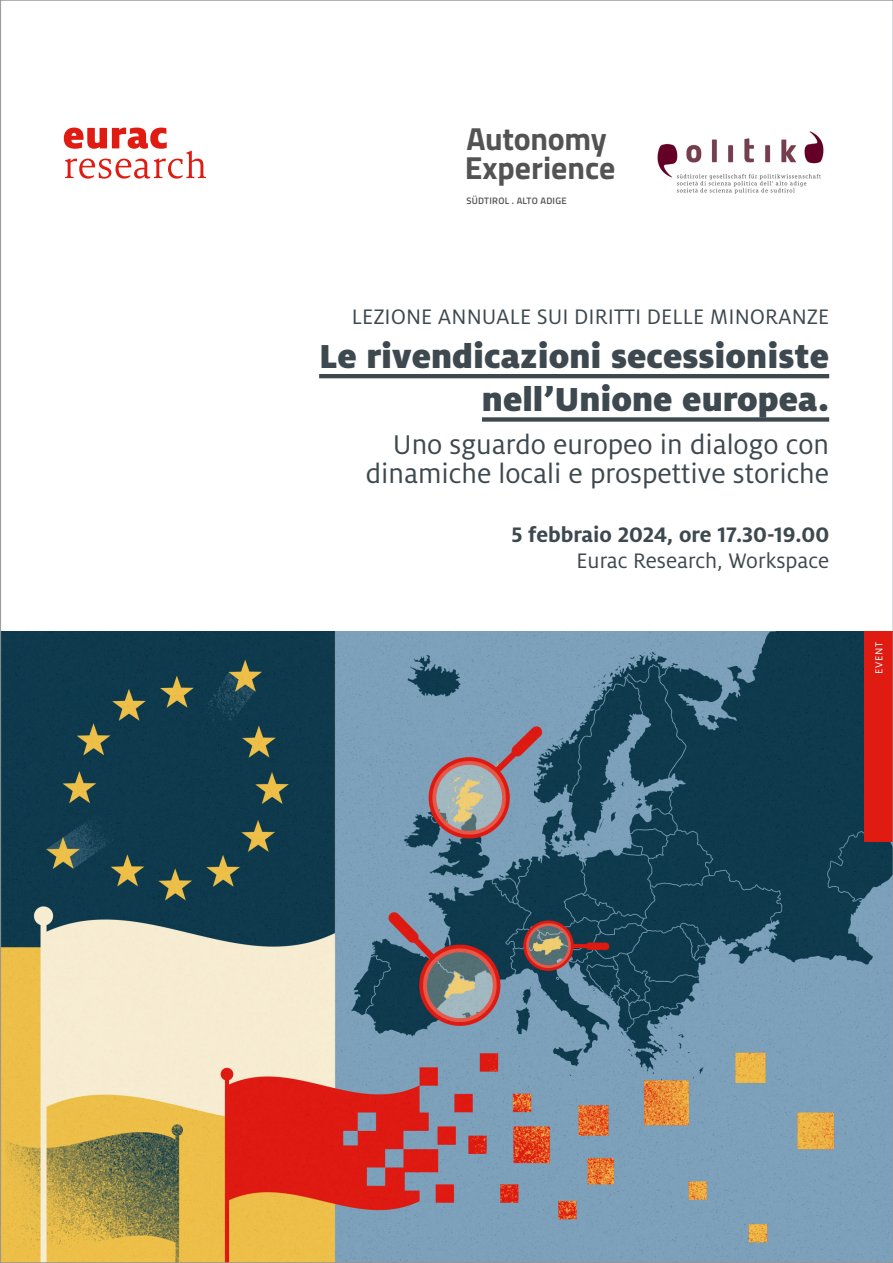
<style>
.page{position:relative;width:893px;height:1263px;background:#fff}
.page>*{position:absolute;margin:0;border:0;box-sizing:border-box;transform-origin:0 0}
.t1{font:900 36.75px/43.3px "Milo Pro";color:#3e484f;text-align:right}
.t2{font:700 31.95px "Titillium Web";color:#535353}
.t3{font:30px/28.5px "Milo Pro";color:#3e484f;text-align:right}
.t4{font:23.25px "Milo Pro";color:#3e484f}
.t5{font:700 23.25px "Milo Pro";color:#3e484f}
.t6{font:11.25px "Milo Pro";letter-spacing:.06em;color:#fff}
.t7{font:600 9.3px "Titillium Web";letter-spacing:.03em;color:#535353}
</style>
<div class="page">
<img style="left:2px;top:631px;width:889px;height:630px">
<svg style="left:64px;top:128px;width:142px;height:51px"></svg>
<div style="left:865px;top:631px;width:28px;height:211px;background:#df1b12"></div>
<img style="left:657px;top:131px;width:167px;height:63px">
<hr style="left:319px;top:374px;width:510px;height:4px;background:#3e484f">
<div style="left:482px;top:417px;width:347px;height:5px;background:#3e484f"></div>
<p class="t2" style="left:466px;top:114px;width:142px">Autonomy</p>
<p class="t2" style="left:465px;top:144px;width:152px">Experience</p>
<p class="t7" style="left:466px;top:194px;width:102px">SÜDTIROL . ALTO ADIGE</p>
<p class="t4" style="left:352px;top:304px;width:479px">LEZIONE ANNUALE SUI DIRITTI DELLE MINORANZE</p>
<p class="t1" style="left:319px;top:334px;width:512px">Le rivendicazioni secessioniste nell’Unione europea.</p>
<p class="t3" style="left:366px;top:431px;width:465px">Uno sguardo europeo in dialogo con dinamiche locali e prospettive storiche</p>
<p class="t5" style="left:511px;top:522px;width:319px">5 febbraio 2024, ore 17.30-19.00</p>
<p class="t4" style="left:576px;top:548px;width:254px">Eurac Research, Workspace</p>
<p class="t6" style="left:873px;top:674px;width:34px;rotate:-90deg">EVENT</p>
</div>
